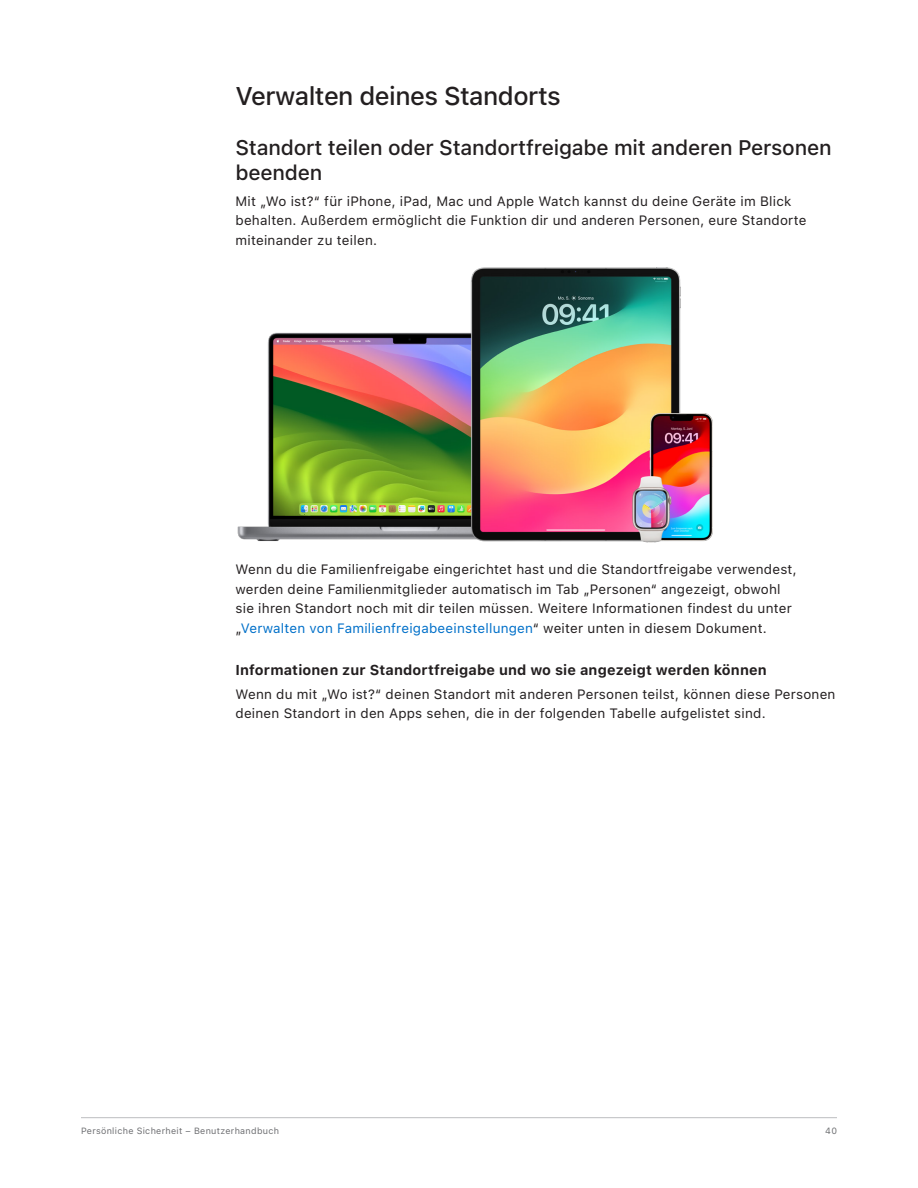
<style>
.page{position:relative;width:918px;height:1188px;background:#fff}
.page>*{position:absolute;margin:0;border:0;box-sizing:border-box;transform-origin:0 0}
.t1{font:500 25.5px "SF Pro Text";letter-spacing:-.02em;color:#231f20}
.t2{font:500 21px/25.5px "SF Pro Text";letter-spacing:-.01em;color:#231f20}
.Task_Heading{font:700 14.25px "SF Pro Text";letter-spacing:.01em;color:#231f20}
.Body{font:13.5px/19.5px "SF Pro Text";letter-spacing:.015em;color:#231f20}
.t3{font:9px "SF Pro Text";letter-spacing:.035em;color:#6c6d70}
.s1{color:#0070c9}
</style>
<div class="page">
<hr style="left:81px;top:1117px;width:756px;height:1px;background:#bcbdc0">
<img style="left:237px;top:267px;width:476px;height:276px">
<h2 class="t1" style="left:236px;top:82px;width:327px">Verwalten deines Standorts</h2>
<h3 class="t2" style="left:236px;top:135px;width:598px">Standort teilen oder Standortfreigabe mit anderen Personen beenden</h3>
<p class="Body" style="left:236px;top:191px;width:573px">Mit „Wo ist?“ für iPhone, iPad, Mac und Apple Watch kannst du deine Geräte im Blick behalten. Außerdem ermöglicht die Funktion dir und anderen Personen, eure Standorte miteinander zu teilen.</p>
<p class="Body" style="left:236px;top:560px;width:563px">Wenn du die Familienfreigabe eingerichtet hast und die Standortfreigabe verwendest, werden deine Familienmitglieder automatisch im Tab „Personen“ angezeigt, obwohl sie ihren Standort noch mit dir teilen müssen. Weitere Informationen findest du unter „<span class="s1">Verwalten von Familienfreigabeeinstellungen</span>“ weiter unten in diesem Dokument.</p>
<p class="Task_Heading" style="left:236px;top:661px;width:533px">Informationen zur Standortfreigabe und wo sie angezeigt werden können</p>
<p class="Body" style="left:236px;top:684px;width:602px">Wenn du mit „Wo ist?“ deinen Standort mit anderen Personen teilst, können diese Personen deinen Standort in den Apps sehen, die in der folgenden Tabelle aufgelistet sind.</p>
<p class="t3" style="left:81px;top:1125px;width:200px">Persönliche Sicherheit – Benutzerhandbuch</p>
<p class="t3" style="left:825px;top:1125px;width:13px">40</p>
</div>
